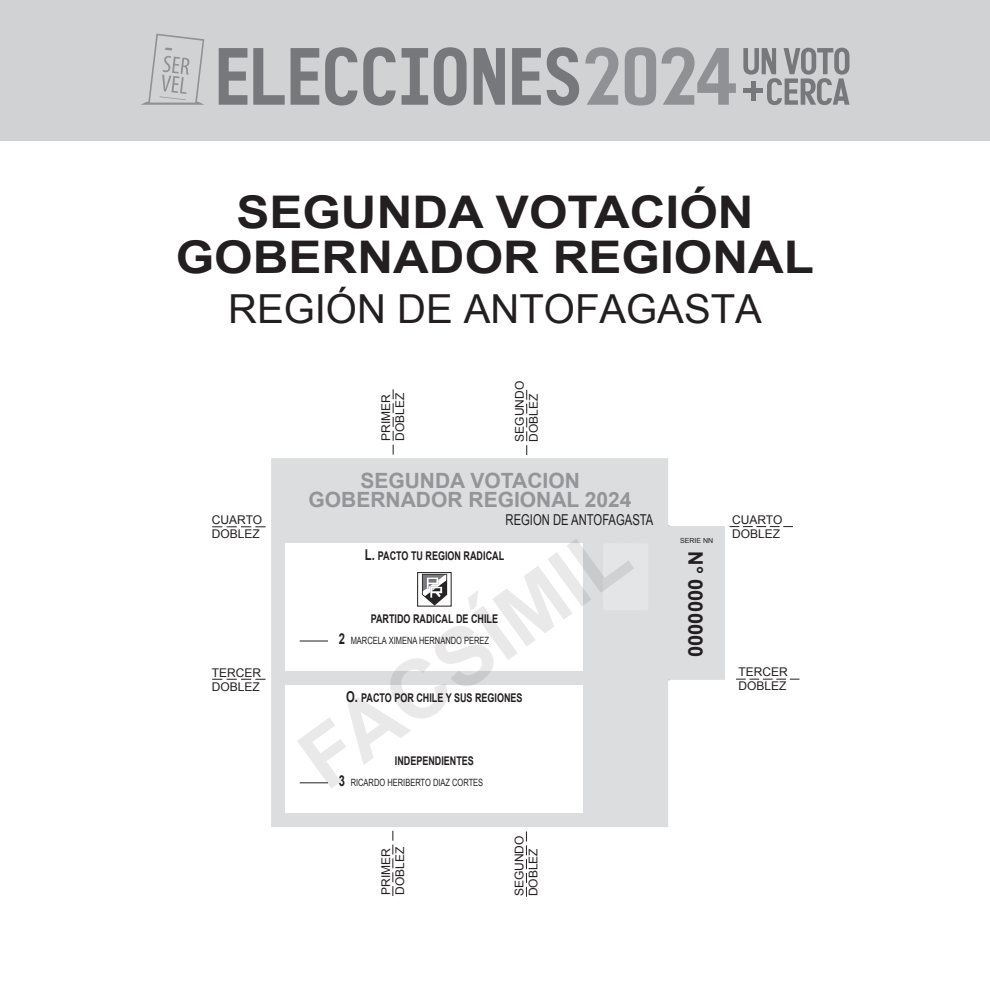
<style>
.page{position:relative;width:990px;height:990px;background:#fff}
.page>*{position:absolute;margin:0;border:0;box-sizing:border-box;transform-origin:0 0}
.t1{font:700 82px "Arial";color:#231f20}
.t2{font:700 45px/45px "Arial";color:#231f20;text-align:center;scale:1.1 1}
.t3{font:40px "Arial";color:#231f20}
.t4{font:700 21px/19px "Arial";color:#939598;text-align:center}
.t5{font:700 20px "Arial";color:#231f20}
.t6{font:15px "Arial";color:#231f20;scale:.75 1}
.t7{font:12px/14px "Arial";color:#231f20}
.t8{font:700 12px "Arial";color:#231f20;scale:.75 1}
.t9{font:10px "Arial";color:#231f20;scale:.75 1}
.t10{font:7px "Arial";color:#231f20}
.s1{font-size:15px}
.s2{font-weight:700;font-size:15px}
</style>
<div class="page">
<svg style="left:526px;top:390px;width:1px;height:65px"></svg>
<svg style="left:526px;top:831px;width:1px;height:65px"></svg>
<svg style="left:393px;top:389px;width:1px;height:65px"></svg>
<svg style="left:392px;top:830px;width:1px;height:66px"></svg>
<svg style="left:212px;top:679px;width:53px;height:1px"></svg>
<svg style="left:212px;top:526px;width:53px;height:1px"></svg>
<svg style="left:736px;top:679px;width:63px;height:1px"></svg>
<svg style="left:729px;top:526px;width:64px;height:1px"></svg>
<div style="left:0;top:0;width:989px;height:140px;background:#d1d2d4"></div>
<svg style="left:141px;top:34px;width:63px;height:71px"></svg>
<svg style="left:219px;top:48px;width:28px;height:57px"></svg>
<svg style="left:253px;top:48px;width:66px;height:57px"></svg>
<svg style="left:325px;top:47px;width:32px;height:58px"></svg>
<svg style="left:363px;top:47px;width:32px;height:58px"></svg>
<svg style="left:401px;top:47px;width:65px;height:58px"></svg>
<svg style="left:473px;top:48px;width:32px;height:57px"></svg>
<svg style="left:512px;top:47px;width:67px;height:58px"></svg>
<svg style="left:585px;top:47px;width:33px;height:58px"></svg>
<svg style="left:624px;top:47px;width:111px;height:58px"></svg>
<svg style="left:743px;top:48px;width:106px;height:57px"></svg>
<hr style="left:751px;top:81px;width:4px;height:20px;background:#76787b">
<hr style="left:743px;top:89px;width:20px;height:4px;background:#76787b">
<svg style="left:271px;top:458px;width:454px;height:369px"></svg>
<div style="left:671px;top:530px;width:50px;height:17px;background:#dcdddf"></div>
<div style="left:602px;top:543px;width:46px;height:67px;background:#e4e5e7;border-radius:3px"></div>
<h2 class="t2" style="left:176px;top:191px;width:582px">SEGUNDA VOTACIÓN<br>GOBERNADOR REGIONAL</h2>
<h3 class="t3" style="left:228px;top:283px;width:535px">REGIÓN DE ANTOFAGASTA</h3>
<p class="t7" style="left:379px;top:441px;width:50px;rotate:-90deg">PRIMER<br>DOBLEZ</p>
<p class="t7" style="left:512px;top:441px;width:62px;rotate:-90deg">SEGUNDO<br>DOBLEZ</p>
<p class="t7" style="left:212px;top:513px;width:52px">CUARTO<br>DOBLEZ</p>
<p class="t7" style="left:212px;top:665px;width:51px">TERCER<br>DOBLEZ</p>
<h3 class="t4" style="left:308px;top:471px;width:324px">SEGUNDA VOTACION<br>GOBERNADOR REGIONAL 2024</h3>
<p class="t6" style="left:505px;top:509px;width:199px">REGION DE ANTOFAGASTA</p>
<h1 class="t1" style="left:278px;top:725px;width:384px;rotate:-36deg">FACSÍMIL</h1>
<p class="t8" style="left:365px;top:548px;width:187px"><span class="s1">L.</span> PACTO TU REGION RADICAL</p>
<p class="t8" style="left:371px;top:611px;width:171px">PARTIDO RADICAL DE CHILE</p>
<p class="t9" style="left:339px;top:634px;width:202px"><span class="s2">2</span> MARCELA XIMENA HERNANDO PEREZ</p>
<p class="t8" style="left:346px;top:690px;width:237px"><span class="s1">O.</span> PACTO POR CHILE Y SUS REGIONES</p>
<p class="t8" style="left:395px;top:753px;width:107px">INDEPENDIENTES</p>
<p class="t9" style="left:339px;top:776px;width:194px"><span class="s2">3</span> RICARDO HERIBERTO DIAZ CORTES</p>
<p class="t7" style="left:379px;top:895px;width:50px;rotate:-90deg">PRIMER<br>DOBLEZ</p>
<p class="t7" style="left:512px;top:896px;width:62px;rotate:-90deg">SEGUNDO<br>DOBLEZ</p>
<p class="t10" style="left:680px;top:536px;width:35px">SERIE NN</p>
<h3 class="t5" style="left:708px;top:551px;width:107px;rotate:90deg">N° 0000000</h3>
<p class="t10" style="left:703px;top:536px;width:11px">HF</p>
<p class="t7" style="left:732px;top:512px;width:52px">CUARTO<br>DOBLEZ</p>
<p class="t7" style="left:738px;top:665px;width:51px">TERCER<br>DOBLEZ</p>
</div>
